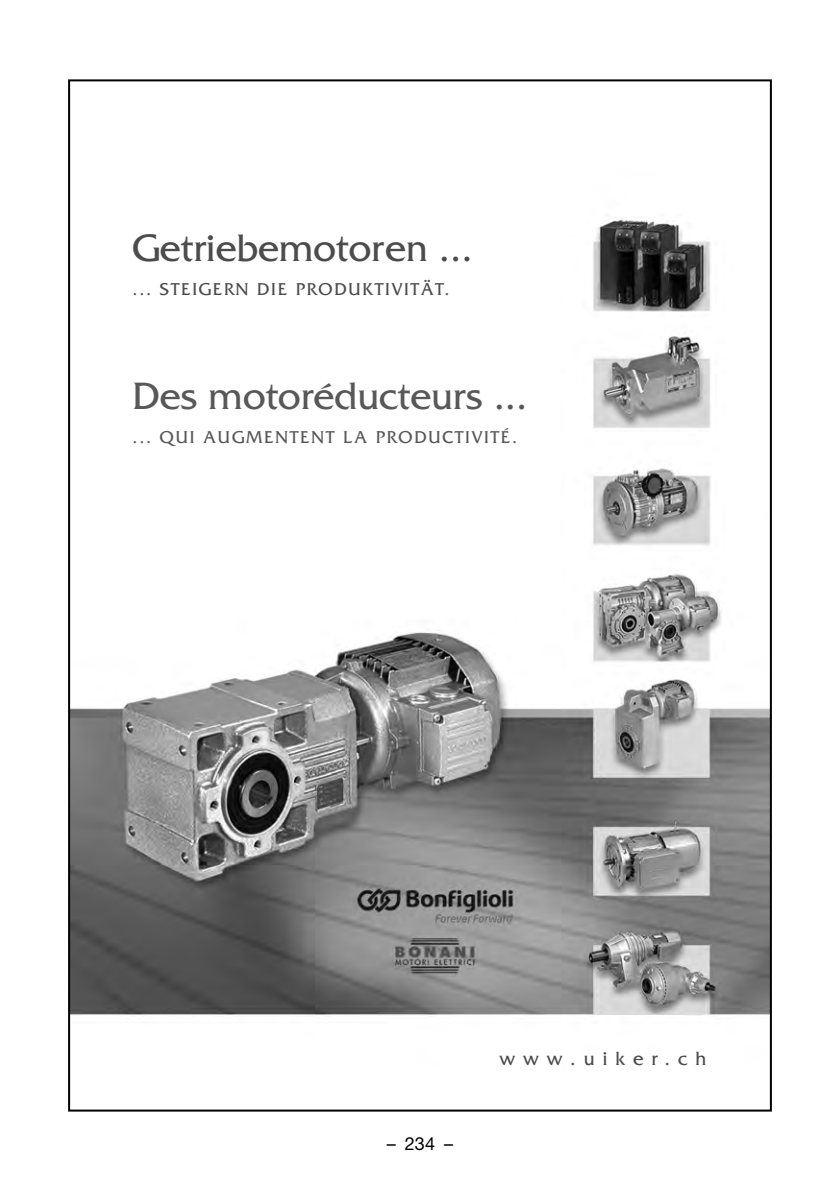
<style>
.page{position:relative;width:840px;height:1191px;background:#fff}
.page>*{position:absolute;margin:0;border:0;box-sizing:border-box;transform-origin:0 0}
.t1{font:40px "Friz Quadrata";color:#585858}
.t2{font:40px "Friz Quadrata";color:#4c4c4c}
.t3{font:20px "Friz Quadrata";letter-spacing:.4em;color:#4c4c4c}
.t4{font:18px "Friz Quadrata";letter-spacing:.1em;color:#585858}
.t5{font:18px "Friz Quadrata";letter-spacing:.1em;color:#4c4c4c}
.t6{font:18px "Helvetica Neue";color:#000}
</style>
<div class="page">
<img style="left:71px;top:219px;width:697px;height:797px">
<h1 class="t2" style="left:132px;top:224px;width:341px">Getriebemotoren ...</h1>
<p class="t5" style="left:132px;top:279px;width:318px">... STEIGERN DIE PRODUKTIVITÄT.</p>
<h1 class="t1" style="left:132px;top:372px;width:396px">Des motoréducteurs ...</h1>
<p class="t4" style="left:132px;top:426px;width:386px">... QUI AUGMENTENT LA PRODUCTIVITÉ.</p>
<p class="t6" style="left:387px;top:1137px;width:68px">– 234 –</p>
<p class="t3" style="left:499px;top:1046px;width:208px">www.uiker.ch</p>
</div>
